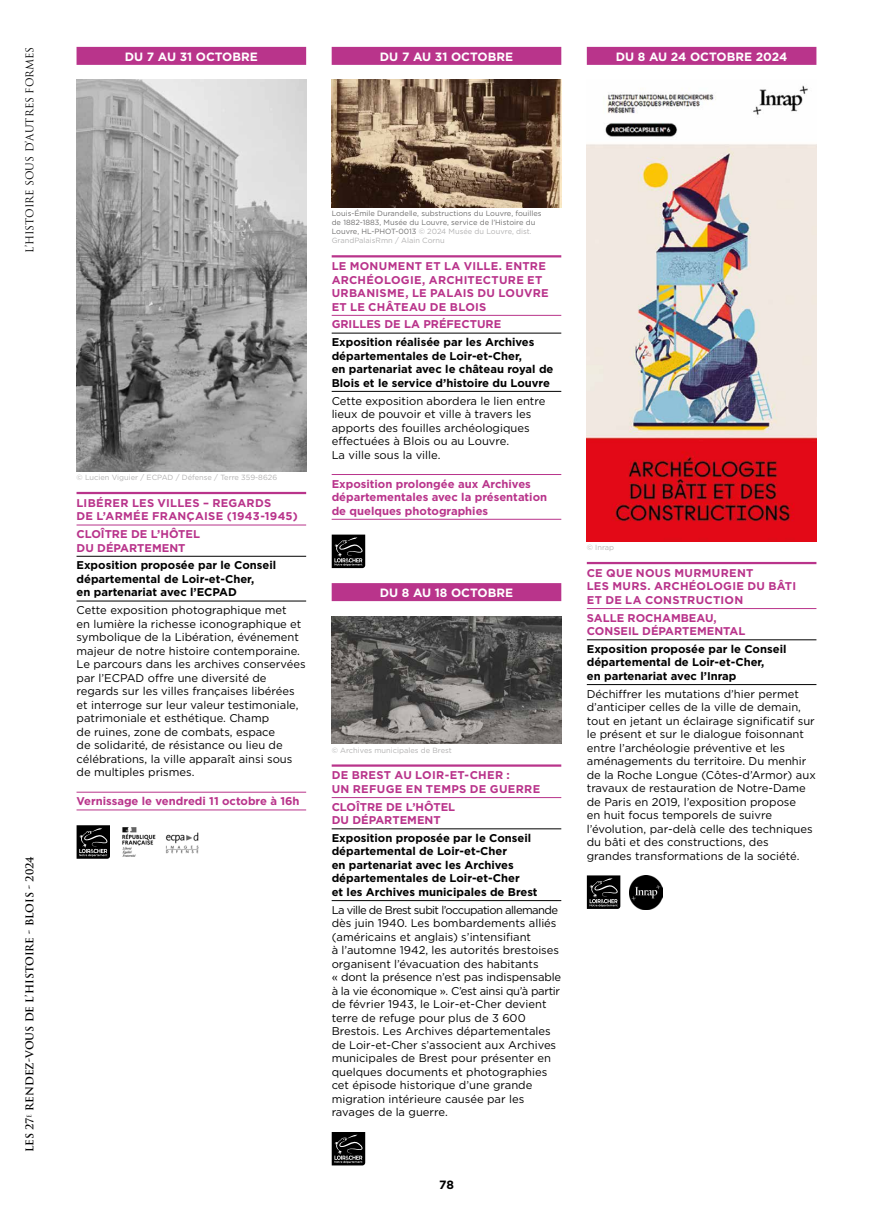
<style>
.page{position:relative;width:893px;height:1212px;background:#fff}
.page>*{position:absolute;margin:0;border:0;box-sizing:border-box;transform-origin:0 0}
.t1{font:700 12px "Gotham";color:#fff}
.t2{font:700 12px "Gotham";color:#000}
.t3{font:11.25px/13.5px "Gotham";color:#000}
.t4{font:700 11.25px/13.5px "Gotham";color:#000}
.t5{font:700 11.25px/13.5px "Gotham";color:#b9348b}
.t6{font:700 11.25px/13.5px "Gotham";letter-spacing:.025em;color:#b9348b}
.t7{font:700 11.25px/13.5px "Gotham";letter-spacing:.03em;color:#b9348b}
.t8{font:700 10.5px "Trajan Pro";color:#000}
.t9{font:10.5px "Trajan Pro";color:#000}
.t10{font:7.5px/9px "Gotham";color:#706f6f}
.t11{font:7.5px "Gotham";color:#b3b2b2}
.s1{color:#b3b2b2}
</style>
<div class="page">
<div style="left:77px;top:47px;width:229px;height:18px;background:#b9348b"></div>
<hr style="left:77px;top:492px;width:229px;height:2px;background:#b9348b">
<hr style="left:77px;top:525px;width:229px;height:1px;background:#b9348b">
<hr style="left:77px;top:556px;width:229px;height:1px;background:#000">
<hr style="left:77px;top:601px;width:229px;height:1px;background:#000">
<hr style="left:77px;top:792px;width:229px;height:1px;background:#b9348b">
<hr style="left:77px;top:809px;width:229px;height:1px;background:#b9348b">
<img style="left:77px;top:80px;width:229px;height:391px">
<svg style="left:77px;top:825px;width:33px;height:34px"></svg>
<img style="left:122px;top:827px;width:77px;height:30px">
<div style="left:332px;top:47px;width:229px;height:18px;background:#b9348b"></div>
<hr style="left:332px;top:255px;width:229px;height:2px;background:#b9348b">
<hr style="left:332px;top:315px;width:229px;height:1px;background:#b9348b">
<hr style="left:332px;top:333px;width:229px;height:1px;background:#000">
<hr style="left:332px;top:391px;width:229px;height:1px;background:#000">
<hr style="left:332px;top:474px;width:229px;height:1px;background:#b9348b">
<hr style="left:332px;top:519px;width:229px;height:1px;background:#b9348b">
<div style="left:332px;top:583px;width:229px;height:18px;background:#b9348b"></div>
<hr style="left:332px;top:764px;width:229px;height:3px;background:#b9348b">
<hr style="left:332px;top:797px;width:229px;height:1px;background:#b9348b">
<hr style="left:332px;top:828px;width:229px;height:1px;background:#000">
<hr style="left:332px;top:900px;width:229px;height:1px;background:#000">
<img style="left:332px;top:80px;width:229px;height:127px">
<svg style="left:332px;top:535px;width:33px;height:33px"></svg>
<img style="left:332px;top:616px;width:229px;height:128px">
<svg style="left:332px;top:1132px;width:33px;height:33px"></svg>
<div style="left:587px;top:47px;width:229px;height:18px;background:#b9348b"></div>
<hr style="left:587px;top:562px;width:229px;height:2px;background:#b9348b">
<hr style="left:587px;top:608px;width:229px;height:1px;background:#b9348b">
<hr style="left:587px;top:639px;width:229px;height:1px;background:#000">
<hr style="left:587px;top:684px;width:229px;height:1px;background:#000">
<img style="left:587px;top:85px;width:229px;height:456px">
<img style="left:629px;top:875px;width:34px;height:34px">
<svg style="left:587px;top:875px;width:33px;height:34px"></svg>
<p class="t9" style="left:23px;top:253px;width:208px;rotate:-90deg">L’HISTOIRE SOUS D’AUTRES FORMES</p>
<p class="t8" style="left:23px;top:1152px;width:298px;rotate:-90deg">LES 27<sup>E</sup> RENDEZ-VOUS DE L’HISTOIRE - BLOIS - 2024</p>
<p class="t1" style="left:125px;top:48px;width:135px">DU 7 AU 31 OCTOBRE</p>
<p class="t1" style="left:380px;top:48px;width:135px">DU 7 AU 31 OCTOBRE</p>
<p class="t1" style="left:616px;top:48px;width:173px">DU 8 AU 24 OCTOBRE 2024</p>
<p class="t11" style="left:77px;top:473px;width:202px">© Lucien Viguier / ECPAD / Défense / Terre 359-8626</p>
<p class="t6" style="left:77px;top:496px;width:223px">LIBÉRER LES VILLES – REGARDS<br>DE L’ARMÉE FRANÇAISE (1943-1945)</p>
<p class="t5" style="left:77px;top:527px;width:125px">CLOÎTRE DE L’HÔTEL<br>DU DÉPARTEMENT</p>
<p class="t4" style="left:77px;top:559px;width:201px">Exposition proposée par le Conseil départemental de Loir-et-Cher,<br>en partenariat avec l’ECPAD</p>
<p class="t3" style="left:77px;top:603px;width:231px">Cette exposition photographique met<br>en lumière la richesse iconographique et symbolique de la Libération, événement majeur de notre histoire contemporaine.<br>Le parcours dans les archives conservées par l’ECPAD offre une diversité de regards sur les villes françaises libérées et interroge sur leur valeur testimoniale, patrimoniale et esthétique. Champ<br>de ruines, zone de combats, espace<br>de solidarité, de résistance ou lieu de célébrations, la ville apparaît ainsi sous de multiples prismes.</p>
<p class="t5" style="left:77px;top:794px;width:225px">Vernissage le vendredi 11 octobre à 16h</p>
<p class="t10" style="left:332px;top:209px;width:211px">Louis-Émile Durandelle, substructions du Louvre, fouilles de 1882-1883, Musée du Louvre, service de l’Histoire du Louvre, HL-PHOT-0013 <span class="s1">© 2024 Musée du Louvre, dist.<br>GrandPalaisRmn / Alain Cornu</span></p>
<p class="t6" style="left:332px;top:259px;width:219px">LE MONUMENT ET LA VILLE. ENTRE<br>ARCHÉOLOGIE, ARCHITECTURE ET<br>URBANISME, LE PALAIS DU LOUVRE<br>ET LE CHÂTEAU DE BLOIS</p>
<p class="t5" style="left:332px;top:318px;width:171px">GRILLES DE LA PRÉFECTURE</p>
<p class="t4" style="left:332px;top:335px;width:223px">Exposition réalisée par les Archives départementales de Loir-et-Cher,<br>en partenariat avec le château royal de Blois et le service d’histoire du Louvre</p>
<p class="t3" style="left:332px;top:393px;width:215px">Cette exposition abordera le lien entre lieux de pouvoir et ville à travers les apports des fouilles archéologiques effectuées à Blois ou au Louvre.<br>La ville sous la ville.</p>
<p class="t5" style="left:332px;top:477px;width:217px">Exposition prolongée aux Archives départementales avec la présentation de quelques photographies</p>
<p class="t1" style="left:380px;top:585px;width:135px">DU 8 AU 18 OCTOBRE</p>
<p class="t11" style="left:332px;top:745px;width:122px">© Archives municipales de Brest</p>
<p class="t7" style="left:332px;top:769px;width:210px">DE BREST AU LOIR-ET-CHER :<br>UN REFUGE EN TEMPS DE GUERRE</p>
<p class="t5" style="left:332px;top:800px;width:125px">CLOÎTRE DE L’HÔTEL<br>DU DÉPARTEMENT</p>
<p class="t4" style="left:332px;top:831px;width:207px">Exposition proposée par le Conseil départemental de Loir-et-Cher<br>en partenariat avec les Archives départementales de Loir-et-Cher<br>et les Archives municipales de Brest</p>
<p class="t3" style="left:332px;top:903px;width:231px">La ville de Brest subit l’occupation allemande dès juin 1940. Les bombardements alliés (américains et anglais) s’intensifiant<br>à l’automne 1942, les autorités brestoises organisent l’évacuation des habitants<br>« dont la présence n’est pas indispensable à la vie économique ». C’est ainsi qu’à partir de février 1943, le Loir-et-Cher devient terre de refuge pour plus de 3 600<br>Brestois. Les Archives départementales de Loir-et-Cher s’associent aux Archives municipales de Brest pour présenter en quelques documents et photographies cet épisode historique d’une grande migration intérieure causée par les ravages de la guerre.</p>
<p class="t2" style="left:439px;top:1176px;width:16px">78</p>
<p class="t11" style="left:587px;top:543px;width:29px">© Inrap</p>
<p class="t6" style="left:587px;top:566px;width:211px">CE QUE NOUS MURMURENT<br>LES MURS. ARCHÉOLOGIE DU BÂTI<br>ET DE LA CONSTRUCTION</p>
<p class="t5" style="left:587px;top:611px;width:160px">SALLE ROCHAMBEAU,<br>CONSEIL DÉPARTEMENTAL</p>
<p class="t4" style="left:587px;top:642px;width:201px">Exposition proposée par le Conseil départemental de Loir-et-Cher,<br>en partenariat avec l’Inrap</p>
<p class="t3" style="left:587px;top:687px;width:230px">Déchiffrer les mutations d’hier permet d’anticiper celles de la ville de demain, tout en jetant un éclairage significatif sur le présent et sur le dialogue foisonnant entre l’archéologie préventive et les aménagements du territoire. Du menhir de la Roche Longue (Côtes-d’Armor) aux travaux de restauration de Notre-Dame de Paris en 2019, l’exposition propose<br>en huit focus temporels de suivre l’évolution, par-delà celle des techniques du bâti et des constructions, des grandes transformations de la société.</p>
</div>
